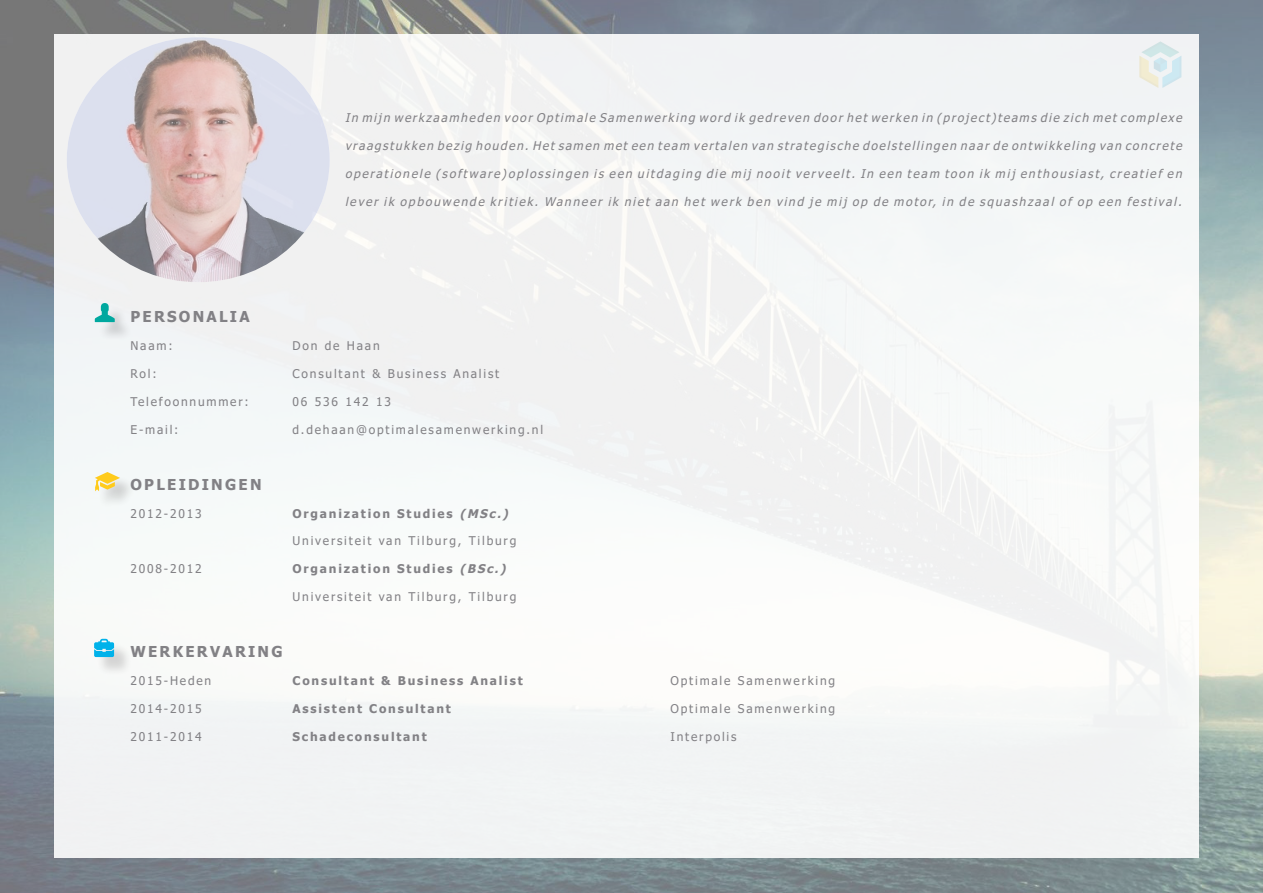
<style>
.page{position:relative;width:1263px;height:893px;background:#fff}
.page>*{position:absolute;margin:0;border:0;box-sizing:border-box;transform-origin:0 0}
.Pull_Text{font:700 15px "Tahoma";letter-spacing:.15em;color:#828185}
.Pull_Text-2{font:italic 12px "Tahoma";color:#828185}
.Pull_Text-3{font:12px "Tahoma";letter-spacing:.15em;color:#828185}
.Pull_Text-4{font:700 12px "Tahoma";letter-spacing:.15em;color:#828185}
.s1{font-style:italic}
</style>
<div class="page">
<img style="left:1px;top:0;width:1262px;height:893px">
<div style="left:54px;top:35px;width:1144px;height:823px;background:#f3f5f5"></div>
<svg style="left:1139px;top:41px;width:42px;height:47px"></svg>
<img style="left:67px;top:37px;width:263px;height:245px">
<div style="left:98px;top:306px;width:35px;height:35px;background:#231f20;opacity:.2"></div>
<svg style="left:95px;top:303px;width:20px;height:19px"></svg>
<div style="left:96px;top:642px;width:37px;height:34px;background:#231f20;opacity:.2"></div>
<svg style="left:94px;top:639px;width:20px;height:18px"></svg>
<div style="left:98px;top:475px;width:40px;height:34px;background:#231f20;opacity:.2"></div>
<svg style="left:95px;top:472px;width:25px;height:19px"></svg>
<p class="Pull_Text-2" style="left:345px;top:110px;width:842px">In mij n werkzaamheden voor Optimale Samenwerking word ik gedreven door het werken in (project)teams die zich met complexe</p>
<p class="Pull_Text-2" style="left:345px;top:138px;width:842px">vraagstukken bezig houden. Het samen met een team vertalen van strategische doelstellingen naar de ontwikkeling van concrete</p>
<p class="Pull_Text-2" style="left:345px;top:166px;width:842px">operationele (software)oplossingen is een uitdaging die mij nooit verveelt. In een team toon ik mij enthousiast, creatief en</p>
<p class="Pull_Text-2" style="left:345px;top:194px;width:842px">lever ik opbouwende kritiek. Wanneer ik niet aan het werk ben vind je mij op de motor, in de squashzaal of op een festival.</p>
<p class="Pull_Text" style="left:130px;top:306px;width:121px">PERSONALIA</p>
<p class="Pull_Text-3" style="left:130px;top:337px;width:44px">Naam:</p>
<p class="Pull_Text-3" style="left:292px;top:337px;width:89px">Don de Haan</p>
<p class="Pull_Text-3" style="left:130px;top:365px;width:28px">Rol:</p>
<p class="Pull_Text-3" style="left:292px;top:365px;width:208px">Consultant &amp; Business Analist</p>
<p class="Pull_Text-3" style="left:130px;top:393px;width:120px">Telefoonnummer:</p>
<p class="Pull_Text-3" style="left:292px;top:393px;width:100px">06 536 142 13</p>
<p class="Pull_Text-3" style="left:130px;top:421px;width:50px">E-mail:</p>
<p class="Pull_Text-3" style="left:292px;top:421px;width:252px">d.dehaan@optimalesamenwerking.nl</p>
<p class="Pull_Text" style="left:130px;top:474px;width:133px">OPLEIDINGEN</p>
<p class="Pull_Text-3" style="left:130px;top:505px;width:73px">2012-2013</p>
<p class="Pull_Text-4" style="left:292px;top:505px;width:221px">Organization Studies <span class="s1">(MSc.)</span></p>
<p class="Pull_Text-3" style="left:292px;top:533px;width:225px">Universiteit van Tilburg, Tilburg</p>
<p class="Pull_Text-3" style="left:130px;top:561px;width:73px">2008-2012</p>
<p class="Pull_Text-4" style="left:292px;top:561px;width:218px">Organization Studies <span class="s1">(BSc.)</span></p>
<p class="Pull_Text-3" style="left:292px;top:589px;width:225px">Universiteit van Tilburg, Tilburg</p>
<p class="Pull_Text" style="left:130px;top:641px;width:154px">WERKERVARING</p>
<p class="Pull_Text-3" style="left:130px;top:673px;width:82px">2015-Heden</p>
<p class="Pull_Text-4" style="left:292px;top:672px;width:232px">Consultant &amp; Business Analist</p>
<p class="Pull_Text-3" style="left:670px;top:673px;width:166px">Optimale Samenwerking</p>
<p class="Pull_Text-3" style="left:130px;top:701px;width:73px">2014-2015</p>
<p class="Pull_Text-4" style="left:292px;top:700px;width:160px">Assistent Consultant</p>
<p class="Pull_Text-3" style="left:670px;top:701px;width:166px">Optimale Samenwerking</p>
<p class="Pull_Text-3" style="left:130px;top:729px;width:73px">2011-2014</p>
<p class="Pull_Text-4" style="left:292px;top:728px;width:136px">Schadeconsultant</p>
<p class="Pull_Text-3" style="left:670px;top:729px;width:67px">Interpolis</p>
</div>
